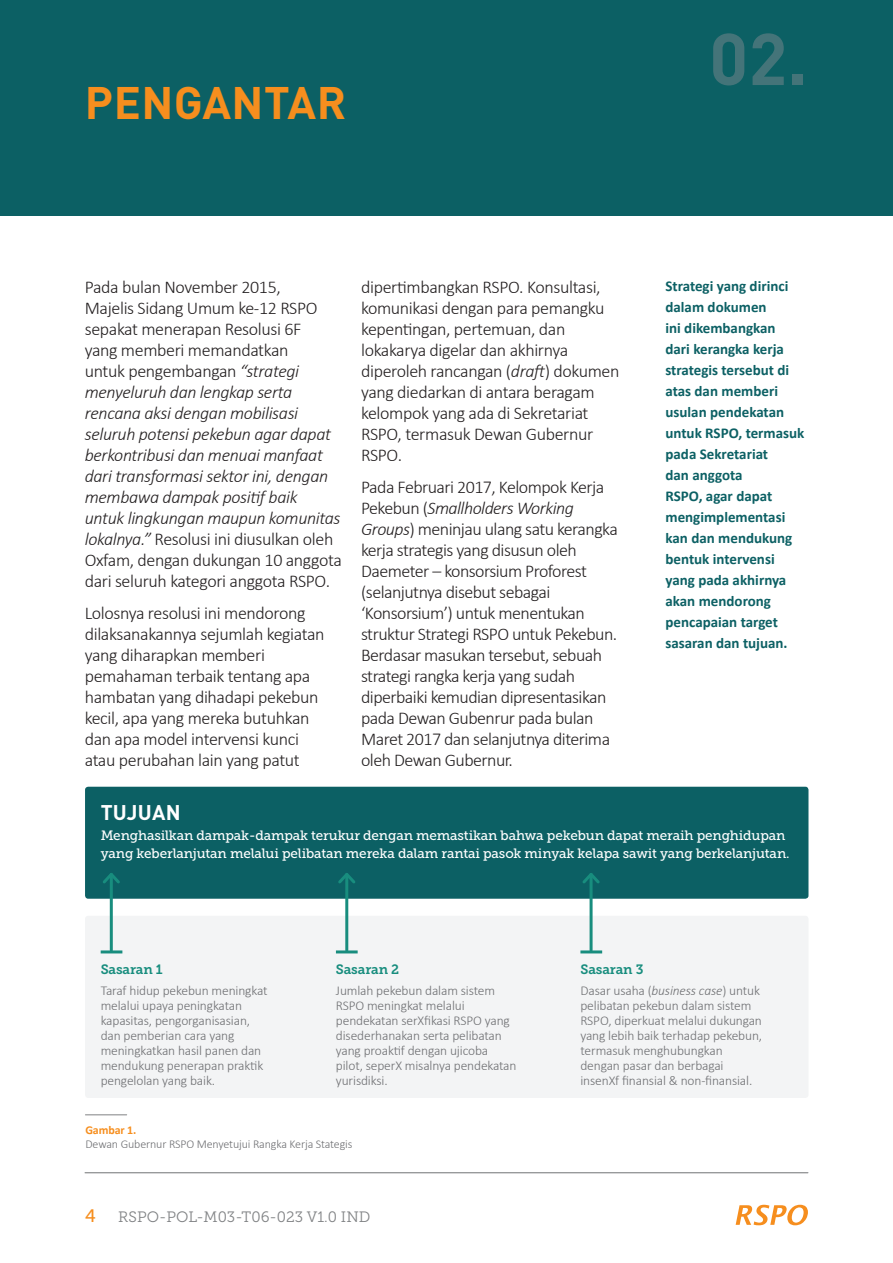
<style>
.page{position:relative;width:893px;height:1263px;background:#fff}
.page>*{position:absolute;margin:0;border:0;box-sizing:border-box;transform-origin:0 0}
.t1{font:700 72px "DINOT";color:#447479}
.t2{font:700 45px "DINOT";letter-spacing:.01em;color:#f68e1e}
.t3{font:700 21px "DINOT";letter-spacing:.01em;color:#fff}
.t4{font:300 18px/21px "Calibri";letter-spacing:-.03em;color:#231f20}
.t5{font:italic 300 18px/21px "Calibri";letter-spacing:-.02em;color:#231f20}
.t6{font:700 15px/21px "Calibri";color:#0c6064}
.t7{font:15px "Museo Slab 300";color:#808284}
.t8{font:300 13.5px/15px "Calibri";letter-spacing:-.01em;color:#6e6f72}
.Body_text{font:13.5px/18px "Museo Slab 500";letter-spacing:-.01em;color:#fff}
.t9{font:13.5px "Museo Slab 700";letter-spacing:-.01em;color:#188d7e}
.t10{font:300 12px/13.5px "Calibri";letter-spacing:-.01em;color:#6e6f72}
.s1{font-style:normal}
.s2{font-style:italic}
.s3{font-weight:700;color:#f68e1e}
.s4{font-family:"Museo Slab 500";font-size:18px;color:#f68e1e}
</style>
<div class="page">
<hr style="left:85px;top:1172px;width:723px;height:1px;background:#808284">
<svg style="left:736px;top:1205px;width:72px;height:20px"></svg>
<div style="left:0;top:0;width:893px;height:216px;background:#0c6064"></div>
<hr style="left:85px;top:1114px;width:42px;height:1px;background:#808284">
<div style="left:85px;top:916px;width:723px;height:182px;background:#f3f4f5;border-radius:3px"></div>
<div style="left:85px;top:787px;width:723px;height:112px;background:#0c6064;border-radius:3px"></div>
<hr style="left:101px;top:950px;width:21px;height:3px;background:#188d7e">
<hr style="left:336px;top:950px;width:22px;height:3px;background:#188d7e">
<hr style="left:580px;top:950px;width:22px;height:3px;background:#188d7e">
<hr style="left:110px;top:874px;width:3px;height:76px;background:#188d7e">
<svg style="left:103px;top:873px;width:17px;height:11px"></svg>
<hr style="left:345px;top:874px;width:3px;height:76px;background:#188d7e">
<svg style="left:338px;top:873px;width:17px;height:13px"></svg>
<hr style="left:590px;top:874px;width:3px;height:76px;background:#188d7e">
<svg style="left:582px;top:873px;width:18px;height:13px"></svg>
<p class="t2" style="left:85px;top:74px;width:263px">PENGANTAR</p>
<p class="t1" style="left:709px;top:12px;width:100px">02.</p>
<p class="t5" style="left:85px;top:277px;width:259px"><span class="s1">Pada bulan November 2015,<br>Majelis Sidang Umum ke-12 RSPO sepakat menerapan Resolusi 6F<br>yang memberi memandatkan<br>untuk pengembangan</span> “strategi menyeluruh dan lengkap serta rencana aksi dengan mobilisasi seluruh potensi pekebun agar dapat berkontribusi dan menuai manfaat dari transformasi sektor ini, dengan membawa dampak positif baik<br>untuk lingkungan maupun komunitas lokalnya.” <span class="s1">Resolusi ini diusulkan oleh<br>Oxfam, dengan dukungan 10 anggota dari seluruh kategori anggota RSPO.</span></p>
<p class="t4" style="left:85px;top:602px;width:241px">Lolosnya resolusi ini mendorong dilaksanakannya sejumlah kegiatan yang diharapkan memberi pemahaman terbaik tentang apa hambatan yang dihadapi pekebun kecil, apa yang mereka butuhkan dan apa model intervensi kunci atau perubahan lain yang patut</p>
<p class="t4" style="left:361px;top:277px;width:260px">dipertimbangkan RSPO. Konsultasi, komunikasi dengan para pemangku kepentingan, pertemuan, dan lokakarya digelar dan akhirnya diperoleh rancangan (<span class="s2">draft</span>) dokumen yang diedarkan di antara beragam kelompok yang ada di Sekretariat<br>RSPO, termasuk Dewan Gubernur<br>RSPO.</p>
<p class="t4" style="left:361px;top:476px;width:258px">Pada Februari 2017, Kelompok Kerja Pekebun (<span class="s2">Smallholders Working Groups</span>) meninjau ulang satu kerangka kerja strategis yang disusun oleh Daemeter – konsorsium Proforest (selanjutnya disebut sebagai ‘Konsorsium’) untuk menentukan struktur Strategi RSPO untuk Pekebun.<br>Berdasar masukan tersebut, sebuah strategi rangka kerja yang sudah diperbaiki kemudian dipresentasikan pada Dewan Gubenrur pada bulan Maret 2017 dan selanjutnya diterima oleh Dewan Gubernur.</p>
<p class="t6" style="left:665px;top:275px;width:140px">Strategi yang dirinci dalam dokumen<br>ini dikembangkan<br>dari kerangka kerja strategis tersebut di atas dan memberi usulan pendekatan untuk RSPO, termasuk pada Sekretariat<br>dan anggota<br>RSPO, agar dapat mengimplementasi kan dan mendukung bentuk intervensi yang pada akhirnya akan mendorong pencapaian target sasaran dan tujuan.</p>
<p class="t3" style="left:101px;top:799px;width:81px">TUJUAN</p>
<p class="Body_text" style="left:101px;top:827px;width:690px">Menghasilkan dampak-dampak terukur dengan memastikan bahwa pekebun dapat meraih penghidupan yang keberlanjutan melalui pelibatan mereka dalam rantai pasok minyak kelapa sawit yang berkelanjutan.</p>
<p class="t9" style="left:101px;top:962px;width:64px">Sasaran 1</p>
<p class="t9" style="left:336px;top:962px;width:65px">Sasaran 2</p>
<p class="t9" style="left:580px;top:962px;width:65px">Sasaran 3</p>
<p class="t8" style="left:101px;top:983px;width:168px">Taraf hidup pekebun meningkat melalui upaya peningkatan kapasitas, pengorganisasian, dan pemberian cara yang meningkatkan hasil panen dan mendukung penerapan praktik pengelolan yang baik.</p>
<p class="t8" style="left:336px;top:983px;width:182px">Jumlah pekebun dalam sistem<br>RSPO meningkat melalui pendekatan serXfikasi RSPO yang disederhanakan serta pelibatan yang proaktif dengan ujicoba pilot, seperX misalnya pendekatan yurisdiksi.</p>
<p class="t8" style="left:580px;top:983px;width:183px">Dasar usaha (<span class="s2">business case</span>) untuk pelibatan pekebun dalam sistem<br>RSPO, diperkuat melalui dukungan yang lebih baik terhadap pekebun, termasuk menghubungkan dengan pasar dan berbagai insenXf finansial &amp; non-finansial.</p>
<p class="t10" style="left:85px;top:1123px;width:268px"><span class="s3">Gambar 1.<br></span>Dewan Gubernur RSPO Menyetujui Rangka Kerja Stategis</p>
<p class="t7" style="left:85px;top:1208px;width:287px"><span class="s4">4</span> RSPO-POL-M03-T06-023 V1.0 IND</p>
</div>
